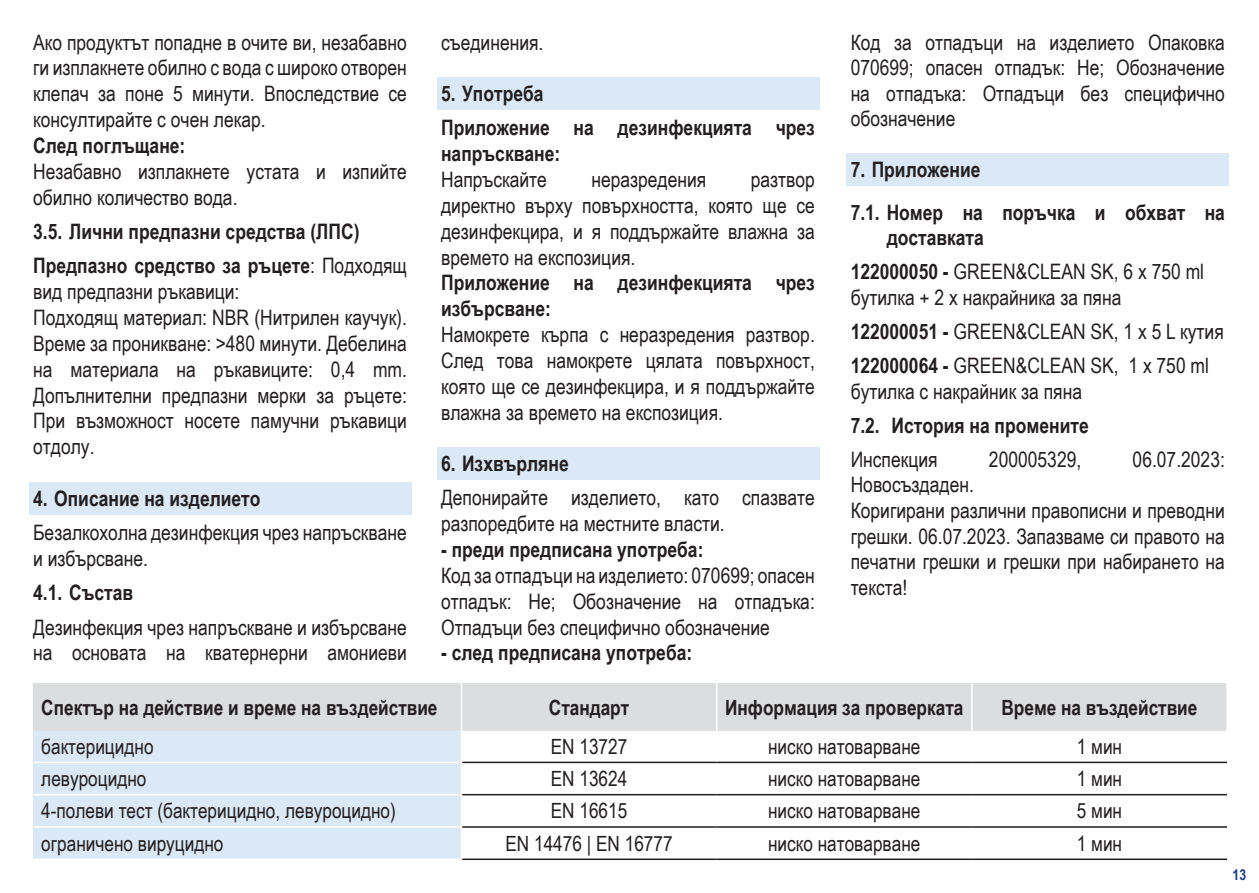
<style>
.page{position:relative;width:1259px;height:893px;background:#fff}
.page>*{position:absolute;margin:0;border:0;box-sizing:border-box;transform-origin:0 0}
.text{font:21.3px/25.8px "Arial Narrow";color:#231f20;text-align:justify}
.text-2{font:700 21.3px/25.8px "Arial Narrow";color:#231f20}
.text_fett2{font:21.3px/25.5px "Arial Narrow";color:#231f20}
.text_fett2-2{font:700 21.3px "Arial Narrow";color:#231f20}
.text-3{font:21px "Arial Narrow";color:#231f20}
.text-4{font:700 21px "Arial Narrow";color:#231f20}
.t1{font:700 15px "Arial Narrow";color:#1b388c}
.s1{font-weight:700}
</style>
<div class="page">
<div style="left:29px;top:482px;width:382px;height:32px;background:#dbe8f5"></div>
<div style="left:437px;top:77px;width:382px;height:33px;background:#dbe8f5"></div>
<div style="left:437px;top:447px;width:382px;height:33px;background:#dbe8f5"></div>
<div style="left:33px;top:683px;width:1193px;height:48px;background:#dcdddf"></div>
<div style="left:33px;top:731px;width:428px;height:127px;background:#dbe8f5"></div>
<hr style="left:33px;top:762px;width:429px;height:1px;background:#fff">
<hr style="left:33px;top:794px;width:429px;height:1px;background:#fff">
<hr style="left:33px;top:826px;width:429px;height:2px;background:#fff">
<hr style="left:462px;top:762px;width:254px;height:1px;background:#231f20">
<hr style="left:716px;top:762px;width:256px;height:1px;background:#231f20">
<hr style="left:972px;top:762px;width:255px;height:1px;background:#231f20">
<hr style="left:462px;top:794px;width:254px;height:1px;background:#231f20">
<hr style="left:716px;top:794px;width:256px;height:1px;background:#231f20">
<hr style="left:972px;top:794px;width:255px;height:1px;background:#231f20">
<hr style="left:462px;top:826px;width:254px;height:2px;background:#231f20">
<hr style="left:716px;top:826px;width:256px;height:2px;background:#231f20">
<hr style="left:972px;top:826px;width:255px;height:2px;background:#231f20">
<hr style="left:462px;top:858px;width:254px;height:2px;background:#231f20">
<hr style="left:716px;top:858px;width:256px;height:2px;background:#231f20">
<hr style="left:972px;top:858px;width:255px;height:2px;background:#231f20">
<hr style="left:461px;top:683px;width:1px;height:48px;background:#fff">
<hr style="left:716px;top:683px;width:1px;height:48px;background:#fff">
<hr style="left:971px;top:683px;width:1px;height:48px;background:#fff">
<div style="left:846px;top:153px;width:383px;height:33px;background:#dbe8f5"></div>
<p class="text" style="left:33px;top:28px;width:375px">Ако продуктът попадне в очите ви, незабавно ги изплакнете обилно с вода с широко отворен клепач за поне 5 минути. Впоследствие се консултирайте с очен лекар.</p>
<p class="text_fett2-2" style="left:33px;top:129px;width:154px">След поглъщане:</p>
<p class="text" style="left:33px;top:158px;width:375px">Незабавно изплакнете устата и изпийте обилно количество вода.</p>
<p class="text-2" style="left:33px;top:218px;width:328px">3.5. Лични предпазни средства (ЛПС)</p>
<p class="text" style="left:33px;top:252px;width:375px"><span class="s1">Предпазно средство за ръцете</span>: Подходящ вид предпазни ръкавици:</p>
<p class="text" style="left:33px;top:304px;width:375px">Подходящ материал: NBR (Нитрилен каучук).<br>Време за проникване: &gt;480 минути. Дебелина на материала на ръкавиците: 0,4 mm.<br>Допълнителни предпазни мерки за ръцете:<br>При възможност носете памучни ръкавици отдолу.</p>
<p class="text-2" style="left:33px;top:484px;width:229px">4. Описание на изделието</p>
<p class="text" style="left:33px;top:519px;width:375px">Безалкохолна дезинфекция чрез напръскване и избърсване.</p>
<p class="text-2" style="left:33px;top:579px;width:102px">4.1. Състав</p>
<p class="text" style="left:33px;top:613px;width:375px">Дезинфекция чрез напръскване и избърсване на основата на кватернерни амониеви</p>
<p class="text" style="left:441px;top:28px;width:104px">съединения.</p>
<p class="text-2" style="left:441px;top:79px;width:104px">5. Употреба</p>
<p class="text-2" style="left:441px;top:114px;width:375px">Приложение на дезинфекцията чрез напръскване:</p>
<p class="text" style="left:441px;top:166px;width:107px">Напръскайте</p>
<p class="text" style="left:591px;top:166px;width:116px">неразредения</p>
<p class="text" style="left:441px;top:166px;width:375px;text-indent:310px">разтвор директно върху повърхността, която ще се дезинфекцира, и я поддържайте влажна за времето на експозиция.</p>
<p class="text-2" style="left:441px;top:269px;width:375px">Приложение на дезинфекцията чрез избърсване:</p>
<p class="text" style="left:441px;top:321px;width:375px">Намокрете кърпа с неразредения разтвор.<br>След това намокрете цялата повърхност, която ще се дезинфекцира, и я поддържайте влажна за времето на експозиция.</p>
<p class="text-2" style="left:441px;top:449px;width:129px">6. Изхвърляне</p>
<p class="text" style="left:441px;top:484px;width:375px">Депонирайте изделието, като спазвате разпоредбите на местните власти.</p>
<p class="text_fett2-2" style="left:441px;top:533px;width:264px">- преди предписана употреба:</p>
<p class="text" style="left:441px;top:562px;width:375px">Код за отпадъци на изделието: 070699; опасен отпадък: Не; Обозначение на отпадъка:<br>Отпадъци без специфично обозначение</p>
<p class="text_fett2-2" style="left:441px;top:637px;width:253px">- след предписана употреба:</p>
<p class="text" style="left:850px;top:28px;width:376px">Код за отпадъци на изделието Опаковка 070699; опасен отпадък: Не; Обозначение на отпадъка: Отпадъци без специфично обозначение</p>
<p class="text-2" style="left:850px;top:156px;width:131px">7. Приложение</p>
<p class="text-2" style="left:886px;top:199px;width:340px;text-indent:-36px">7.1. Номер на поръчка и обхват на доставката</p>
<p class="text_fett2" style="left:850px;top:258px;width:355px"><span class="s1">122000050 -</span> GREEN&amp;CLEAN SK, 6 x 750 ml бутилка + 2 x накрайника за пяна</p>
<p class="text_fett2" style="left:850px;top:318px;width:375px"><span class="s1">122000051 -</span> GREEN&amp;CLEAN SK, 1 х 5 L кутия</p>
<p class="text_fett2" style="left:850px;top:352px;width:360px"><span class="s1">122000064 -</span> GREEN&amp;CLEAN SK, 1 x 750 ml бутилка с накрайник за пяна</p>
<p class="text-2" style="left:850px;top:411px;width:240px">7.2. История на промените</p>
<p class="text" style="left:850px;top:446px;width:88px">Инспекция</p>
<p class="text" style="left:989px;top:446px;width:94px">200005329,</p>
<p class="text" style="left:1132px;top:446px;width:94px">06.07.2023:</p>
<p class="text" style="left:850px;top:471px;width:125px">Новосъздаден.</p>
<p class="text" style="left:850px;top:497px;width:376px">Коригирани различни правописни и преводни грешки. 06.07.2023. Запазваме си правото на печатни грешки и грешки при набирането на текста!</p>
<p class="text-4" style="left:41px;top:691px;width:398px">Спектър на действие и време на въздействие</p>
<p class="text-4" style="left:549px;top:691px;width:82px">Стандарт</p>
<p class="text-4" style="left:725px;top:691px;width:240px">Информация за проверката</p>
<p class="text-4" style="left:1001px;top:691px;width:197px">Време на въздействие</p>
<p class="text-3" style="left:41px;top:731px;width:114px">бактерицидно</p>
<p class="text-3" style="left:551px;top:731px;width:78px">EN 13727</p>
<p class="text-3" style="left:768px;top:731px;width:154px">ниско натоварване</p>
<p class="text-3" style="left:1076px;top:731px;width:47px">1 мин</p>
<p class="text-3" style="left:41px;top:763px;width:107px">левуроцидно</p>
<p class="text-3" style="left:551px;top:763px;width:78px">EN 13624</p>
<p class="text-3" style="left:768px;top:763px;width:154px">ниско натоварване</p>
<p class="text-3" style="left:1076px;top:763px;width:47px">1 мин</p>
<p class="text-3" style="left:41px;top:796px;width:356px">4-полеви тест (бактерицидно, левуроцидно)</p>
<p class="text-3" style="left:551px;top:796px;width:78px">EN 16615</p>
<p class="text-3" style="left:768px;top:796px;width:154px">ниско натоварване</p>
<p class="text-3" style="left:1076px;top:796px;width:47px">5 мин</p>
<p class="text-3" style="left:41px;top:828px;width:184px">ограничено вируцидно</p>
<p class="text-3" style="left:505px;top:828px;width:169px">EN 14476 | EN 16777</p>
<p class="text-3" style="left:768px;top:828px;width:154px">ниско натоварване</p>
<p class="text-3" style="left:1076px;top:828px;width:47px">1 мин</p>
<p class="t1" style="left:1232px;top:864px;width:15px">13</p>
</div>
